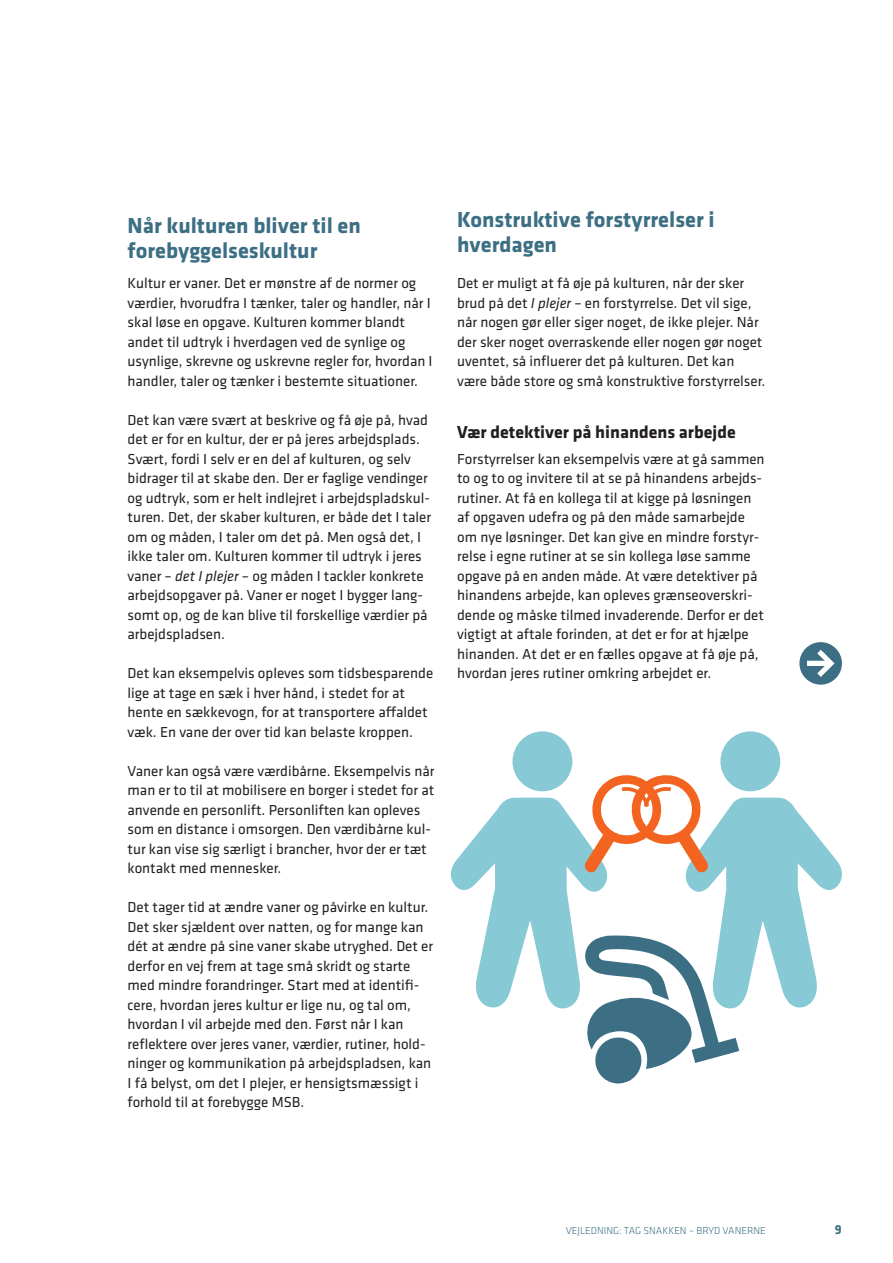
<style>
.page{position:relative;width:893px;height:1263px;background:#fff}
.page>*{position:absolute;margin:0;border:0;box-sizing:border-box;transform-origin:0 0}
.mellemrubrik_1{font:700 22.5px/25.5px "Klavika";color:#3d6f84}
.mellemrubrik_3{font:700 18px "Klavika";color:#231f20}
.BAR_Brød{font:15px/19.5px "Klavika";color:#231f20}
.t1{font:700 13.5px "Klavika";color:#3d6f84}
.t2{font:300 10.5px "Klavika";color:#3d6f84}
.s1{font-style:italic}
</style>
<div class="page">
<svg style="left:799px;top:642px;width:43px;height:43px"></svg>
<div style="left:512px;top:731px;width:60px;height:60px;background:#87c9d4;border-radius:50%"></div>
<div style="left:720px;top:731px;width:60px;height:60px;background:#87c9d4;border-radius:50%"></div>
<svg style="left:450px;top:772px;width:392px;height:312px"></svg>
<p class="mellemrubrik_1" style="left:128px;top:211px;width:235px">Når kulturen bliver til en forebyggelseskultur</p>
<p class="BAR_Brød" style="left:128px;top:273px;width:307px">Kultur er vaner. Det er mønstre af de normer og værdier, hvorudfra I tænker, taler og handler, når I skal løse en opgave. Kulturen kommer blandt andet til udtryk i hverdagen ved de synlige og usynlige, skrevne og uskrevne regler for, hvordan I handler, taler og tænker i bestemte situationer.</p>
<p class="BAR_Brød" style="left:128px;top:409px;width:305px">Det kan være svært at beskrive og få øje på, hvad det er for en kultur, der er på jeres arbejdsplads.<br>Svært, fordi I selv er en del af kulturen, og selv bidrager til at skabe den. Der er faglige vendinger og udtryk, som er helt indlejret i arbejdspladskul&shy;turen. Det, der skaber kulturen, er både det I taler om og måden, I taler om det på. Men også det, I ikke taler om. Kulturen kommer til udtryk i jeres vaner – <span class="s1">det I plejer</span> – og måden I tackler konkrete arbejdsopgaver på. Vaner er noget I bygger lang&shy;somt op, og de kan blive til forskellige værdier på arbejdspladsen.</p>
<p class="BAR_Brød" style="left:128px;top:663px;width:307px">Det kan eksempelvis opleves som tidsbesparende lige at tage en sæk i hver hånd, i stedet for at hente en sækkevogn, for at transportere affaldet væk. En vane der over tid kan belaste kroppen.</p>
<p class="BAR_Brød" style="left:128px;top:760px;width:308px">Vaner kan også være værdibårne. Eksempelvis når man er to til at mobilisere en borger i stedet for at anvende en personlift. Personliften kan opleves som en distance i omsorgen. Den værdibårne kul&shy;tur kan vise sig særligt i brancher, hvor der er tæt kontakt med mennesker.</p>
<p class="BAR_Brød" style="left:128px;top:897px;width:307px">Det tager tid at ændre vaner og påvirke en kultur.<br>Det sker sjældent over natten, og for mange kan dét at ændre på sine vaner skabe utryghed. Det er derfor en vej frem at tage små skridt og starte med mindre forandringer. Start med at identifi&shy;cere, hvordan jeres kultur er lige nu, og tal om, hvordan I vil arbejde med den. Først når I kan reflektere over jeres vaner, værdier, rutiner, hold&shy;ninger og kommunikation på arbejdspladsen, kan I få belyst, om det I plejer, er hensigtsmæssigt i forhold til at forebygge MSB.</p>
<p class="mellemrubrik_1" style="left:457px;top:206px;width:259px">Konstruktive forstyrrelser i hverdagen</p>
<p class="BAR_Brød" style="left:457px;top:273px;width:310px">Det er muligt at få øje på kulturen, når der sker brud på det <span class="s1">I plejer</span> – en forstyrrelse. Det vil sige, når nogen gør eller siger noget, de ikke plejer. Når der sker noget overraskende eller nogen gør noget uventet, så influerer det på kulturen. Det kan være både store og små konstruktive forstyrrelser.</p>
<p class="mellemrubrik_3" style="left:457px;top:419px;width:280px">Vær detektiver på hinandens arbejde</p>
<p class="BAR_Brød" style="left:457px;top:448px;width:309px">Forstyrrelser kan eksempelvis være at gå sammen to og to og invitere til at se på hinandens arbejds&shy;rutiner. At få en kollega til at kigge på løsningen af opgaven udefra og på den måde samarbejde om nye løsninger. Det kan give en mindre forstyr&shy;relse i egne rutiner at se sin kollega løse samme opgave på en anden måde. At være detektiver på hinandens arbejde, kan opleves grænseoverskri&shy;dende og måske tilmed invaderende. Derfor er det vigtigt at aftale forinden, at det er for at hjælpe hinanden. At det er en fælles opgave at få øje på, hvordan jeres rutiner omkring arbejdet er.</p>
<p class="t2" style="left:566px;top:1224px;width:202px">VEJLEDNING: TAG SNAKKEN – BRYD VANERNE</p>
<p class="t1" style="left:835px;top:1220px;width:8px">9</p>
</div>
